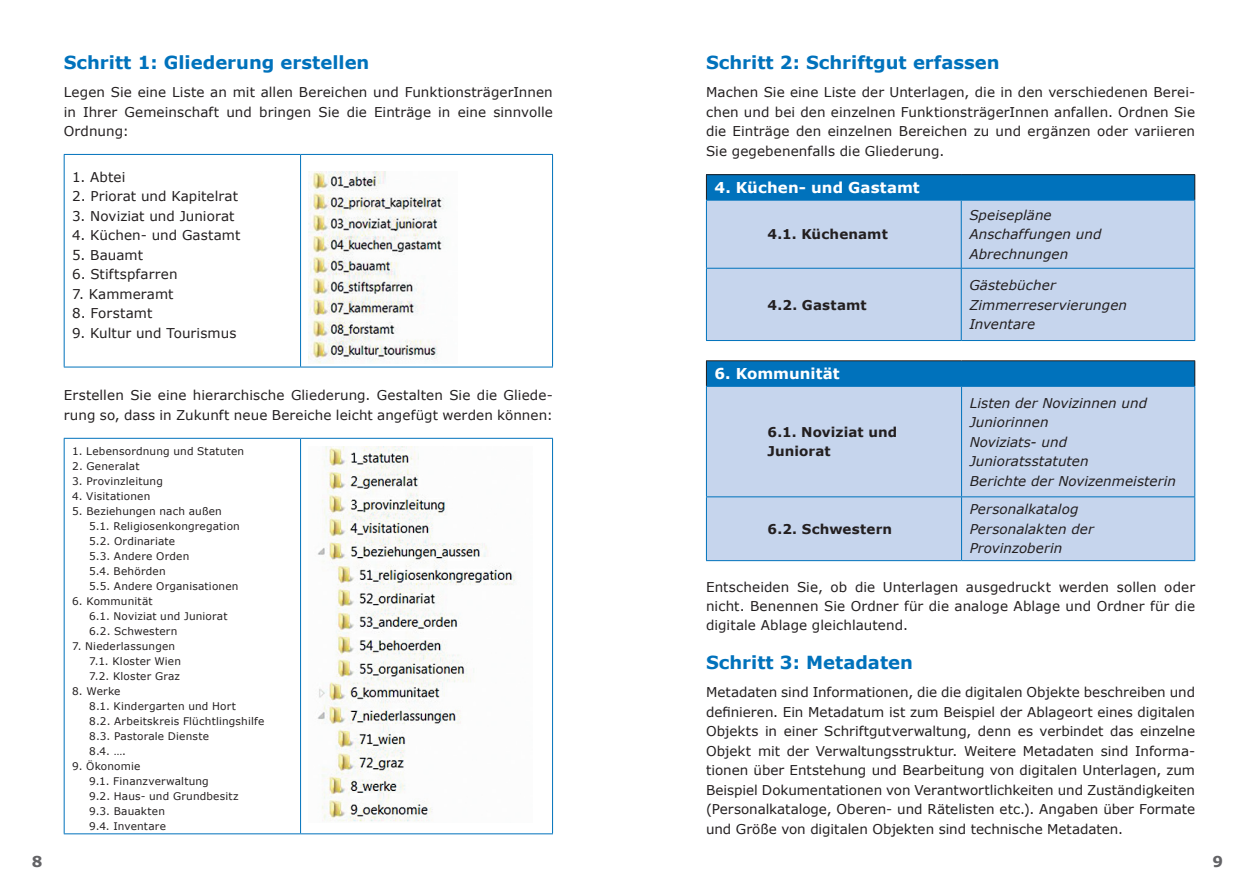
<style>
.page{position:relative;width:1259px;height:893px;background:#fff}
.page>*{position:absolute;margin:0;border:0;box-sizing:border-box;transform-origin:0 0}
.t1{font:700 18px "Verdana";color:#0072bc}
.t2{font:700 15px "Verdana";letter-spacing:.005em;color:#fff}
.t3{font:700 15px "Verdana";color:#636366}
.t4{font:13.5px/19.5px "Verdana";letter-spacing:.005em;color:#231f20;text-align:justify}
.t5{font:italic 13.5px/19.5px "Verdana";letter-spacing:.005em;color:#231f20}
.t6{font:700 13.5px/19.5px "Verdana";letter-spacing:.01em;color:#231f20}
.t7{font:10.5px/15px "Verdana";letter-spacing:.02em;color:#231f20}
</style>
<div class="page">
<hr style="left:300px;top:155px;width:1px;height:212px;background:#0072bc">
<hr style="left:64px;top:154px;width:236px;height:1px;background:#0072bc">
<hr style="left:64px;top:155px;width:1px;height:212px;background:#0072bc">
<hr style="left:300px;top:154px;width:253px;height:1px;background:#0072bc">
<hr style="left:552px;top:155px;width:1px;height:212px;background:#0072bc">
<hr style="left:64px;top:367px;width:236px;height:1px;background:#0072bc">
<hr style="left:300px;top:367px;width:253px;height:1px;background:#0072bc">
<img style="left:309px;top:171px;width:136px;height:193px">
<hr style="left:300px;top:439px;width:1px;height:394px;background:#0072bc">
<hr style="left:64px;top:438px;width:236px;height:1px;background:#0072bc">
<hr style="left:64px;top:439px;width:1px;height:394px;background:#0072bc">
<hr style="left:300px;top:438px;width:253px;height:1px;background:#0072bc">
<hr style="left:552px;top:439px;width:1px;height:394px;background:#0072bc">
<hr style="left:64px;top:833px;width:236px;height:1px;background:#0072bc">
<hr style="left:300px;top:833px;width:253px;height:1px;background:#0072bc">
<img style="left:317px;top:447px;width:199px;height:375px">
<div style="left:706px;top:175px;width:488px;height:25px;background:#0072bc"></div>
<div style="left:707px;top:201px;width:487px;height:139px;background:#c6d5ed"></div>
<hr style="left:706px;top:174px;width:255px;height:1px;background:#231f20">
<svg style="left:706px;top:175px;width:1px;height:25px"></svg>
<hr style="left:961px;top:174px;width:234px;height:1px;background:#231f20">
<svg style="left:1194px;top:175px;width:1px;height:25px"></svg>
<hr style="left:706px;top:200px;width:255px;height:1px;background:#0072bc">
<hr style="left:961px;top:200px;width:234px;height:1px;background:#0072bc">
<hr style="left:961px;top:201px;width:1px;height:67px;background:#0072bc">
<hr style="left:706px;top:268px;width:255px;height:1px;background:#0072bc">
<hr style="left:961px;top:268px;width:234px;height:1px;background:#0072bc">
<hr style="left:961px;top:269px;width:1px;height:71px;background:#0072bc">
<hr style="left:706px;top:201px;width:1px;height:67px;background:#0072bc">
<hr style="left:1194px;top:201px;width:1px;height:67px;background:#0072bc">
<hr style="left:706px;top:269px;width:1px;height:71px;background:#0072bc">
<hr style="left:1194px;top:269px;width:1px;height:71px;background:#0072bc">
<hr style="left:706px;top:340px;width:255px;height:1px;background:#0072bc">
<hr style="left:961px;top:340px;width:234px;height:1px;background:#0072bc">
<div style="left:706px;top:361px;width:488px;height:25px;background:#0072bc"></div>
<div style="left:707px;top:387px;width:487px;height:173px;background:#c6d5ed"></div>
<hr style="left:706px;top:360px;width:255px;height:1px;background:#231f20">
<svg style="left:706px;top:361px;width:1px;height:25px"></svg>
<hr style="left:961px;top:360px;width:234px;height:1px;background:#231f20">
<svg style="left:1194px;top:361px;width:1px;height:25px"></svg>
<hr style="left:706px;top:386px;width:255px;height:1px;background:#0072bc">
<hr style="left:961px;top:386px;width:234px;height:1px;background:#0072bc">
<hr style="left:961px;top:387px;width:1px;height:109px;background:#0072bc">
<hr style="left:706px;top:496px;width:255px;height:1px;background:#0072bc">
<hr style="left:961px;top:496px;width:234px;height:1px;background:#0072bc">
<hr style="left:961px;top:497px;width:1px;height:63px;background:#0072bc">
<hr style="left:706px;top:387px;width:1px;height:109px;background:#0072bc">
<hr style="left:1194px;top:387px;width:1px;height:109px;background:#0072bc">
<hr style="left:706px;top:497px;width:1px;height:63px;background:#0072bc">
<hr style="left:1194px;top:497px;width:1px;height:63px;background:#0072bc">
<hr style="left:706px;top:560px;width:255px;height:1px;background:#0072bc">
<hr style="left:961px;top:560px;width:234px;height:1px;background:#0072bc">
<h1 class="t1" style="left:64px;top:50px;width:307px">Schritt 1: Gliederung erstellen</h1>
<p class="t4" style="left:64px;top:82px;width:490px">Legen Sie eine Liste an mit allen Bereichen und FunktionsträgerInnen in Ihrer Gemeinschaft und bringen Sie die Einträge in eine sinnvolle Ordnung:</p>
<p class="t4" style="left:72px;top:167px;width:55px">1. Abtei</p>
<p class="t4" style="left:72px;top:186px;width:167px">2. Priorat und Kapitelrat</p>
<p class="t4" style="left:72px;top:206px;width:164px">3. Noviziat und Juniorat</p>
<p class="t4" style="left:72px;top:225px;width:170px">4. Küchen- und Gastamt</p>
<p class="t4" style="left:72px;top:245px;width:72px">5. Bauamt</p>
<p class="t4" style="left:72px;top:264px;width:107px">6. Stiftspfarren</p>
<p class="t4" style="left:72px;top:284px;width:103px">7. Kammeramt</p>
<p class="t4" style="left:72px;top:303px;width:82px">8. Forstamt</p>
<p class="t4" style="left:72px;top:323px;width:166px">9. Kultur und Tourismus</p>
<p class="t4" style="left:64px;top:386px;width:490px">Erstellen Sie eine hierarchische Gliederung. Gestalten Sie die Gliede&shy;rung so, dass in Zukunft neue Bereiche leicht angefügt werden können:</p>
<p class="t7" style="left:72px;top:443px;width:173px">1. Lebensordnung und Statuten</p>
<p class="t7" style="left:72px;top:458px;width:69px">2. Generalat</p>
<p class="t7" style="left:72px;top:473px;width:92px">3. Provinzleitung</p>
<p class="t7" style="left:72px;top:488px;width:80px">4. Visitationen</p>
<p class="t7" style="left:89px;top:503px;width:152px;text-indent:-17px">5. Beziehungen nach außen<br>5.1. Religiosenkongregation<br>5.2. Ordinariate<br>5.3. Andere Orden<br>5.4. Behörden<br>5.5. Andere Organisationen</p>
<p class="t7" style="left:89px;top:593px;width:140px;text-indent:-17px">6. Kommunität<br>6.1. Noviziat und Juniorat<br>6.2. Schwestern</p>
<p class="t7" style="left:89px;top:638px;width:93px;text-indent:-17px">7. Niederlassungen<br>7.1. Kloster Wien<br>7.2. Kloster Graz</p>
<p class="t7" style="left:89px;top:683px;width:176px;text-indent:-17px">8. Werke<br>8.1. Kindergarten und Hort<br>8.2. Arbeitskreis Flüchtlingshilfe<br>8.3. Pastorale Dienste<br>8.4. ….</p>
<p class="t7" style="left:89px;top:758px;width:151px;text-indent:-17px">9. Ökonomie<br>9.1. Finanzverwaltung<br>9.2. Haus- und Grundbesitz<br>9.3. Bauakten<br>9.4. Inventare</p>
<h1 class="t1" style="left:706px;top:50px;width:295px">Schritt 2: Schriftgut erfassen</h1>
<p class="t4" style="left:706px;top:82px;width:490px">Machen Sie eine Liste der Unterlagen, die in den verschiedenen Berei&shy;chen und bei den einzelnen FunktionsträgerInnen anfallen. Ordnen Sie die Einträge den einzelnen Bereichen zu und ergänzen oder variieren Sie gegebenenfalls die Gliederung.</p>
<p class="t2" style="left:714px;top:177px;width:207px">4. Küchen- und Gastamt</p>
<p class="t6" style="left:767px;top:224px;width:122px">4.1. Küchenamt</p>
<p class="t5" style="left:969px;top:205px;width:134px">Speisepläne<br>Anschaffungen und<br>Abrechnungen</p>
<p class="t6" style="left:767px;top:295px;width:100px">4.2. Gastamt</p>
<p class="t2" style="left:714px;top:363px;width:127px">6. Kommunität</p>
<p class="t6" style="left:767px;top:422px;width:131px">6.1. Noviziat und<br>Juniorat</p>
<p class="t5" style="left:969px;top:275px;width:159px">Gästebücher<br>Zimmerreservierungen<br>Inventare</p>
<p class="t5" style="left:969px;top:393px;width:208px">Listen der Novizinnen und<br>Juniorinnen<br>Noviziats- und<br>Junioratsstatuten<br>Berichte der Novizenmeisterin</p>
<p class="t5" style="left:969px;top:500px;width:126px">Personalkatalog<br>Personalakten der<br>Provinzoberin</p>
<p class="t4" style="left:706px;top:577px;width:490px">Entscheiden Sie, ob die Unterlagen ausgedruckt werden sollen oder nicht. Benennen Sie Ordner für die analoge Ablage und Ordner für die digitale Ablage gleichlautend.</p>
<h1 class="t1" style="left:706px;top:650px;width:208px">Schritt 3: Metadaten</h1>
<p class="t4" style="left:706px;top:682px;width:490px">Metadaten sind Informationen, die die digitalen Objekte beschreiben und definieren. Ein Metadatum ist zum Beispiel der Ablageort eines digitalen Objekts in einer Schriftgutverwaltung, denn es verbindet das einzelne Objekt mit der Verwaltungsstruktur. Weitere Metadaten sind Informa&shy;tionen über Entstehung und Bearbeitung von digitalen Unterlagen, zum Beispiel Dokumentationen von Verantwortlichkeiten und Zuständigkeiten (Personalkataloge, Oberen- und Rätelisten etc.). Angaben über Formate und Größe von digitalen Objekten sind technische Metadaten.</p>
<p class="t6" style="left:767px;top:519px;width:126px">6.2. Schwestern</p>
<p class="t3" style="left:32px;top:851px;width:12px">8</p>
<p class="t3" style="left:1212px;top:851px;width:12px">9</p>
</div>
